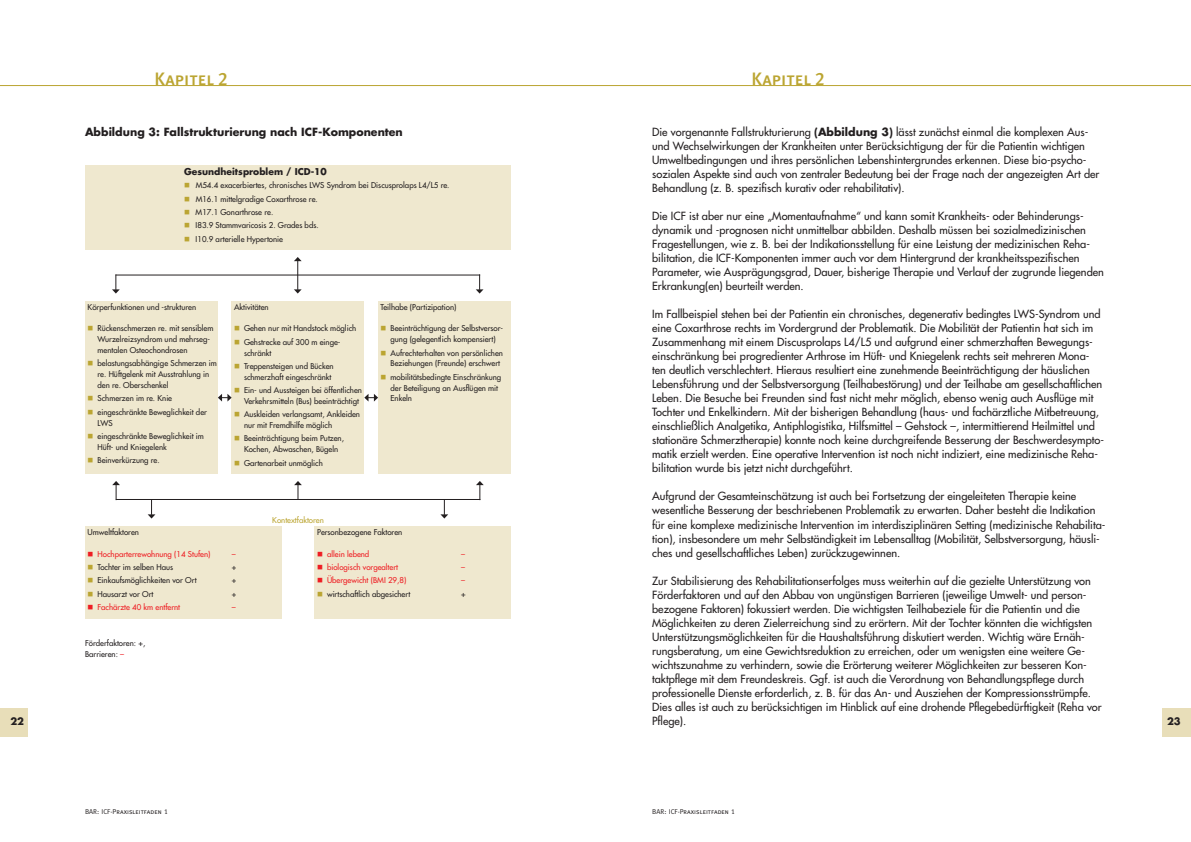
<style>
.page{position:relative;width:1191px;height:842px;background:#fff}
.page>*{position:absolute;margin:0;border:0;box-sizing:border-box;transform-origin:0 0}
.t1{font:18px "Meta Plus Medium Caps";color:#bba532}
.t2{font:11px/14px "Futura";color:#231f20}
.t3{font:700 11px "Futura";color:#231f20}
.t4{font:700 10px "Futura";color:#231f20}
.t5{font:700 9.2px "Futura";color:#231f20}
.t6{font:7.9px/13.3px "Futura";color:#231f20}
.t7{font:7.9px "Futura";color:#ee1d23}
.t8{font:7.9px "Futura";color:#bba532}
.t9{font:7px "Meta Caps";color:#231f20}
.s1{font-weight:700}
.s2{color:#ee1d23}
</style>
<div class="page">
<div style="left:1162px;top:709px;width:29px;height:28px;background:#e8deb9"></div>
<div style="left:0;top:709px;width:28px;height:28px;background:#e8deb9"></div>
<hr style="left:0;top:85px;width:1191px;height:1px;background:#bba532">
<div style="left:85px;top:301px;width:133px;height:173px;background:#efe8cf"></div>
<div style="left:85px;top:165px;width:425px;height:85px;background:#efe8cf"></div>
<div style="left:378px;top:301px;width:133px;height:173px;background:#efe8cf"></div>
<div style="left:232px;top:301px;width:132px;height:173px;background:#efe8cf"></div>
<div style="left:85px;top:526px;width:196px;height:92px;background:#efe8cf"></div>
<div style="left:315px;top:526px;width:196px;height:92px;background:#efe8cf"></div>
<svg style="left:294px;top:257px;width:8px;height:37px"></svg>
<hr style="left:116px;top:275px;width:364px;height:1px;background:#231f20">
<svg style="left:112px;top:274px;width:8px;height:20px"></svg>
<svg style="left:476px;top:274px;width:7px;height:20px"></svg>
<svg style="left:294px;top:481px;width:8px;height:18px"></svg>
<hr style="left:116px;top:499px;width:364px;height:1px;background:#231f20">
<svg style="left:112px;top:481px;width:8px;height:19px"></svg>
<svg style="left:476px;top:481px;width:8px;height:19px"></svg>
<svg style="left:148px;top:500px;width:7px;height:18px"></svg>
<svg style="left:440px;top:500px;width:8px;height:18px"></svg>
<svg style="left:364px;top:394px;width:14px;height:7px"></svg>
<svg style="left:218px;top:388px;width:14px;height:13px"></svg>
<h1 class="t1" style="left:154px;top:68px;width:75px">Kapitel 2</h1>
<h1 class="t1" style="left:751px;top:68px;width:75px">Kapitel 2</h1>
<p class="t2" style="left:652px;top:125px;width:449px">Die vorgenannte Fallstrukturierung <span class="s1">(Abbildung 3)</span> lässt zunächst einmal die komplexen Aus&shy;und Wechselwirkungen der Krankheiten unter Berücksichtigung der für die Patientin wichtigen Umweltbedingungen und ihres persönlichen Lebenshintergrundes erkennen. Diese bio-psycho&shy;sozialen Aspekte sind auch von zentraler Bedeutung bei der Frage nach der angezeigten Art der Behandlung (z. B. spezifisch kurativ oder rehabilitativ).</p>
<p class="t2" style="left:652px;top:209px;width:453px">Die ICF ist aber nur eine „Momentaufnahme“ und kann somit Krankheits- oder Behinderungs&shy;dynamik und -prognosen nicht unmittelbar abbilden. Deshalb müssen bei sozialmedizinischen Fragestellungen, wie z. B. bei der Indikationsstellung für eine Leistung der medizinischen Reha&shy;bilitation, die ICF-Komponenten immer auch vor dem Hintergrund der krankheitsspezifischen Parameter, wie Ausprägungsgrad, Dauer, bisherige Therapie und Verlauf der zugrunde liegenden Erkrankung(en) beurteilt werden.</p>
<p class="t2" style="left:652px;top:307px;width:453px">Im Fallbeispiel stehen bei der Patientin ein chronisches, degenerativ bedingtes LWS-Syndrom und eine Coxarthrose rechts im Vordergrund der Problematik. Die Mobilität der Patientin hat sich im Zusammenhang mit einem Discusprolaps L4/L5 und aufgrund einer schmerzhaften Bewegungs&shy;einschränkung bei progredienter Arthrose im Hüft- und Kniegelenk rechts seit mehreren Mona&shy;ten deutlich verschlechtert. Hieraus resultiert eine zunehmende Beeinträchtigung der häuslichen Lebensführung und der Selbstversorgung (Teilhabestörung) und der Teilhabe am gesellschaftlichen Leben. Die Besuche bei Freunden sind fast nicht mehr möglich, ebenso wenig auch Ausflüge mit Tochter und Enkelkindern. Mit der bisherigen Behandlung (haus- und fachärztliche Mitbetreuung, einschließlich Analgetika, Antiphlogistika, Hilfsmittel – Gehstock –, intermittierend Heilmittel und stationäre Schmerztherapie) konnte noch keine durchgreifende Besserung der Beschwerdesympto&shy;matik erzielt werden. Eine operative Intervention ist noch nicht indiziert, eine medizinische Reha&shy;bilitation wurde bis jetzt nicht durchgeführt.</p>
<p class="t2" style="left:652px;top:489px;width:455px">Aufgrund der Gesamteinschätzung ist auch bei Fortsetzung der eingeleiteten Therapie keine wesentliche Besserung der beschriebenen Problematik zu erwarten. Daher besteht die Indikation für eine komplexe medizinische Intervention im interdisziplinären Setting (medizinische Rehabilita&shy;tion), insbesondere um mehr Selbständigkeit im Lebensalltag (Mobilität, Selbstversorgung, häusli&shy;ches und gesellschaftliches Leben) zurückzugewinnen.</p>
<p class="t2" style="left:652px;top:573px;width:451px">Zur Stabilisierung des Rehabilitationserfolges muss weiterhin auf die gezielte Unterstützung von Förderfaktoren und auf den Abbau von ungünstigen Barrieren (jeweilige Umwelt- und person&shy;bezogene Faktoren) fokussiert werden. Die wichtigsten Teilhabeziele für die Patientin und die Möglichkeiten zu deren Zielerreichung sind zu erörtern. Mit der Tochter könnten die wichtigsten Unterstützungsmöglichkeiten für die Haushaltsführung diskutiert werden. Wichtig wäre Ernäh&shy;rungsberatung, um eine Gewichtsreduktion zu erreichen, oder um wenigsten eine weitere Ge&shy;wichtszunahme zu verhindern, sowie die Erörterung weiterer Möglichkeiten zur besseren Kon&shy;taktpflege mit dem Freundeskreis. Ggf. ist auch die Verordnung von Behandlungspflege durch professionelle Dienste erforderlich, z. B. für das An- und Ausziehen der Kompressionsstrümpfe.<br>Dies alles ist auch zu berücksichtigen im Hinblick auf eine drohende Pflegebedürftigkeit (Reha vor Pflege).</p>
<p class="t3" style="left:85px;top:125px;width:319px">Abbildung 3: Fallstrukturierung nach ICF-Komponenten</p>
<p class="t5" style="left:184px;top:165px;width:144px">Gesundheitsproblem / ICD-10</p>
<p class="t6" style="left:196px;top:179px;width:255px">M54.4 exacerbiertes, chronisches LWS Syndrom bei Discusprolaps L4/L5 re.<br>M16.1 mittelgradige Coxarthrose re.<br>M17.1 Gonarthrose re.<br>I83.9 Stammvaricosis 2. Grades bds.<br>I10.9 arterielle Hypertonie</p>
<p class="t6" style="left:88px;top:300px;width:110px">Körperfunktionen und -strukturen</p>
<p class="t6" style="left:98px;top:323px;width:117px;line-height:10.9px">Rückenschmerzen re. mit sensiblem<br>Wurzelreizsyndrom und mehrseg&shy;mentalen Osteochondrosen</p>
<p class="t6" style="left:98px;top:358px;width:121px;line-height:10.9px">belastungsabhängige Schmerzen im re. Hüftgelenk mit Ausstrahlung in den re. Oberschenkel</p>
<p class="t6" style="left:98px;top:392px;width:111px">Schmerzen im re. Knie eingeschränkte Beweglichkeit der</p>
<p class="t6" style="left:98px;top:416px;width:108px">LWS<br>eingeschränkte Beweglichkeit im</p>
<p class="t6" style="left:98px;top:440px;width:71px">Hüft- und Kniegelenk<br>Beinverkürzung re.</p>
<p class="t6" style="left:234px;top:300px;width:36px">Aktivitäten</p>
<p class="t6" style="left:244px;top:322px;width:114px">Gehen nur mit Handstock möglich<br>Gehstrecke auf 300 m einge-</p>
<p class="t6" style="left:244px;top:346px;width:91px">schränkt<br>Treppensteigen und Bücken</p>
<p class="t6" style="left:244px;top:370px;width:119px">schmerzhaft eingeschränkt<br>Ein- und Aussteigen bei öffentlichen</p>
<p class="t6" style="left:244px;top:394px;width:118px">Verkehrsmitteln (Bus) beeinträchtigt<br>Auskleiden verlangsamt, Ankleiden</p>
<p class="t6" style="left:244px;top:418px;width:101px">nur mit Fremdhilfe möglich<br>Beeinträchtigung beim Putzen,</p>
<p class="t6" style="left:244px;top:443px;width:96px">Kochen, Abwaschen, Bügeln<br>Gartenarbeit unmöglich</p>
<p class="t6" style="left:381px;top:300px;width:77px">Teilhabe (Partizipation)</p>
<p class="t6" style="left:390px;top:323px;width:114px;line-height:10.9px">Beeinträchtigung der Selbstversor&shy;gung (gelegentlich kompensiert)</p>
<p class="t6" style="left:390px;top:347px;width:114px;line-height:10.9px">Aufrechterhalten von persönlichen<br>Beziehungen (Freunde) erschwert</p>
<p class="t6" style="left:390px;top:371px;width:112px;line-height:10.9px">mobilitätsbedingte Einschränkung der Beteiligung an Ausflügen mit<br>Enkeln</p>
<p class="t8" style="left:272px;top:515px;width:53px">Kontextfaktoren</p>
<p class="t6" style="left:88px;top:525px;width:53px">Umweltfaktoren</p>
<p class="t7" style="left:98px;top:549px;width:114px">Hochparterrewohnung (14 Stufen)</p>
<p class="t7" style="left:232px;top:549px;width:5px">–</p>
<p class="t6" style="left:98px;top:560px;width:77px">Tochter im selben Haus</p>
<p class="t6" style="left:232px;top:560px;width:6px">+</p>
<p class="t6" style="left:98px;top:574px;width:100px">Einkaufsmöglichkeiten vor Ort</p>
<p class="t6" style="left:232px;top:574px;width:6px">+</p>
<p class="t6" style="left:98px;top:587px;width:57px">Hausarzt vor Ort</p>
<p class="t6" style="left:232px;top:587px;width:6px">+</p>
<p class="t7" style="left:98px;top:602px;width:84px">Fachärzte 40 km entfernt</p>
<p class="t7" style="left:232px;top:602px;width:5px">–</p>
<p class="t6" style="left:317px;top:525px;width:87px">Personbezogene Faktoren</p>
<p class="t7" style="left:327px;top:549px;width:44px">allein lebend</p>
<p class="t7" style="left:461px;top:549px;width:5px">–</p>
<p class="t7" style="left:327px;top:562px;width:73px">biologisch vorgealtert</p>
<p class="t7" style="left:461px;top:562px;width:5px">–</p>
<p class="t7" style="left:327px;top:575px;width:81px">Übergewicht (BMI 29,8)</p>
<p class="t7" style="left:461px;top:575px;width:5px">–</p>
<p class="t6" style="left:327px;top:587px;width:85px">wirtschaftlich abgesichert</p>
<p class="t6" style="left:461px;top:587px;width:6px">+</p>
<p class="t6" style="left:85px;top:638px;width:62px;line-height:10.9px">Förderfaktoren: +,<br>Barrieren: <span class="s2">–</span></p>
<p class="t4" style="left:10px;top:714px;width:15px">22</p>
<p class="t4" style="left:1167px;top:714px;width:15px">23</p>
<p class="t9" style="left:85px;top:807px;width:84px">BAR: ICF-Praxisleitfaden 1</p>
<p class="t9" style="left:652px;top:807px;width:84px">BAR: ICF-Praxisleitfaden 1</p>
</div>
